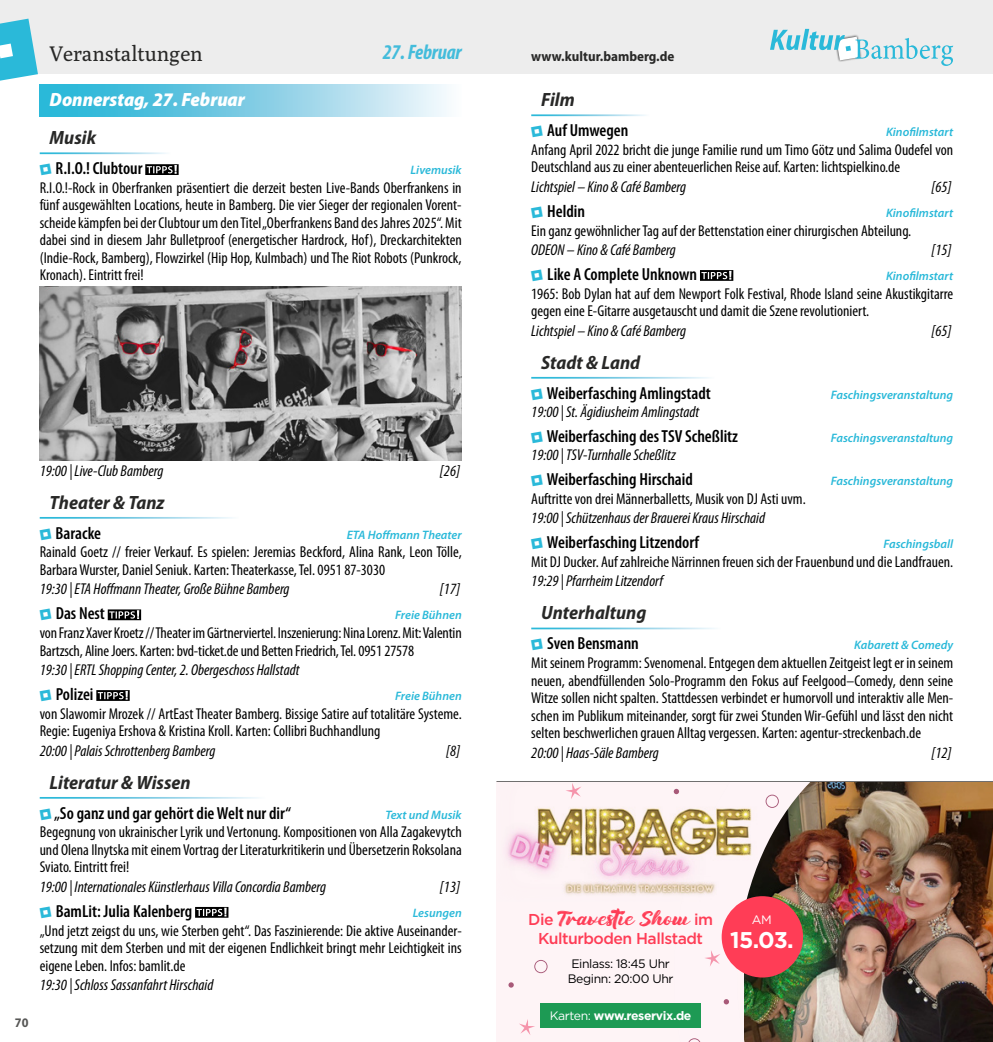
<style>
.page{position:relative;width:993px;height:1042px;background:#fff}
.page>*{position:absolute;margin:0;border:0;box-sizing:border-box;transform-origin:0 0}
.t1{font:700 22.75px "Gotham";color:#fff}
.t2{font:21px "Poly";letter-spacing:-.01em;color:#282827}
.t3{font:italic 700 condensed 21px "Myriad Pro";letter-spacing:-.01em;color:#43bcdb}
.t4{font:italic 700 semi-condensed 19.25px "Myriad Pro";color:#282827}
.t5{font:italic 900 semi-condensed 19.25px "Myriad Pro";color:#fff}
.t6{font:600 condensed 17.5px "Myriad Pro";color:#000}
.t7{font:condensed 15.75px/17.5px "Myriad Pro";color:#000}
.t8{font:italic condensed 15.75px "Myriad Pro";color:#000}
.t9{font:500 15.75px "Gotham";letter-spacing:-.03em;color:#ff3d56}
.t10{font:15.75px "Bruskest DEMO";letter-spacing:-.03em;color:#ff3d56}
.t11{font:700 semi-condensed 14px "Myriad Pro";color:#282827}
.t12{font:700 semi-condensed 13.12px "Myriad Pro";color:#575756}
.t13{font:italic 600 12.25px "Myriad Pro";color:#2ab9d9}
.t14{font:12.25px/14.7px "Gotham";letter-spacing:-.03em;color:#000}
.t15{font:700 12.25px "Gotham";letter-spacing:-.03em;color:#fff}
.t16{font:12.25px "Gotham";color:#fff}
.s1{font-family:"Kultur.Bamberg Font";font-weight:400;font-stretch:normal;font-size:10.5px;color:#2ab9d9}
.s2{font-family:"Gotham";font-weight:500}
.s3{font-weight:400}
</style>
<div class="page">
<div style="left:40px;top:84px;width:421px;height:32px;background:linear-gradient(to right,#16add3,#f3f4fa)"></div>
<svg style="left:145px;top:164px;width:33px;height:11px"></svg>
<img style="left:40px;top:287px;width:421px;height:173px">
<svg style="left:108px;top:609px;width:33px;height:11px"></svg>
<svg style="left:96px;top:690px;width:34px;height:11px"></svg>
<svg style="left:195px;top:907px;width:33px;height:11px"></svg>
<svg style="left:700px;top:270px;width:33px;height:11px"></svg>
<div style="left:0;top:0;width:992px;height:74px;background:#ededed"></div>
<svg style="left:0;top:19px;width:38px;height:62px"></svg>
<svg style="left:770px;top:29px;width:182px;height:37px"></svg>
<div style="left:496px;top:781px;width:496px;height:261px;background:#fef4f6"></div>
<img style="left:622px;top:782px;width:370px;height:260px">
<img style="left:506px;top:782px;width:256px;height:120px">
<svg style="left:519px;top:1019px;width:16px;height:16px"></svg>
<svg style="left:565px;top:783px;width:16px;height:16px"></svg>
<svg style="left:704px;top:950px;width:16px;height:16px"></svg>
<svg style="left:723px;top:999px;width:5px;height:5px"></svg>
<svg style="left:508px;top:982px;width:5px;height:5px"></svg>
<svg style="left:863px;top:893px;width:5px;height:5px"></svg>
<svg style="left:673px;top:789px;width:5px;height:5px"></svg>
<svg style="left:534px;top:960px;width:13px;height:13px"></svg>
<svg style="left:687px;top:1038px;width:13px;height:4px"></svg>
<svg style="left:765px;top:794px;width:13px;height:14px"></svg>
<div style="left:721px;top:896px;width:81px;height:81px;background:#ff3d56;border-radius:50%"></div>
<div style="left:540px;top:1003px;width:160px;height:24px;background:#1d9a54"></div>
<hr style="left:496px;top:781px;width:496px;height:1px;background:#706f6f">
<p class="t12" style="left:15px;top:1015px;width:15px">70</p>
<h2 class="t2" style="left:50px;top:42px;width:155px">Veranstaltungen</h2>
<h2 class="t3" style="left:382px;top:40px;width:80px">27. Februar</h2>
<p class="t11" style="left:531px;top:48px;width:145px">www.kultur.bamberg.de</p>
<p class="t5" style="left:50px;top:89px;width:197px">Donnerstag, 27. Februar</p>
<p class="t4" style="left:50px;top:127px;width:48px">Musik</p>
<p class="t6" style="left:40px;top:159px;width:104px"><span class="s1">A</span> R.I.O.! Clubtour</p>
<p class="t13" style="left:410px;top:162px;width:53px">Livemusik</p>
<p class="t7" style="left:40px;top:179px;width:423px;text-align:justify">R.I.O.!-Rock in Oberfranken präsentiert die derzeit besten Live-Bands Oberfrankens in fünf ausgewählten Locations, heute in Bamberg. Die vier Sieger der regionalen Vorent&shy;scheide kämpfen bei der Clubtour um den Titel „Oberfrankens Band des Jahres 2025“. Mit dabei sind in diesem Jahr Bulletproof (energetischer Hardrock, Hof), Dreckarchitekten (Indie-Rock, Bamberg), Flowzirkel (Hip Hop, Kulmbach) und The Riot Robots (Punkrock, Kronach). Eintritt frei!</p>
<p class="t8" style="left:40px;top:461px;width:125px">19:00 | Live-Club Bamberg</p>
<p class="t8" style="left:440px;top:461px;width:22px">[26]</p>
<p class="t4" style="left:50px;top:492px;width:116px">Theater &amp; Tanz</p>
<p class="t6" style="left:40px;top:523px;width:63px"><span class="s1">A</span> Baracke</p>
<p class="t13" style="left:346px;top:527px;width:116px">ETA Hoffmann Theater</p>
<p class="t7" style="left:40px;top:543px;width:423px">Rainald Goetz // freier Verkauf. Es spielen: Jeremias Beckford, Alina Rank, Leon Tölle,<br>Barbara Wurster, Daniel Seniuk. Karten: Theaterkasse, Tel. 0951 87-3030</p>
<p class="t8" style="left:40px;top:580px;width:251px">19:30 | ETA Hoffmann Theater, Große Bühne Bamberg</p>
<p class="t8" style="left:440px;top:580px;width:22px">[17]</p>
<p class="t6" style="left:40px;top:604px;width:67px"><span class="s1">A</span> Das Nest</p>
<p class="t13" style="left:395px;top:607px;width:68px">Freie Bühnen</p>
<p class="t7" style="left:40px;top:624px;width:423px">von Franz Xaver Kroetz // Theater im Gärtnerviertel. Inszenierung: Nina Lorenz. Mit: Valentin<br>Bartzsch, Aline Joers. Karten: bvd-ticket.de und Betten Friedrich, Tel. 0951 27578</p>
<p class="t8" style="left:40px;top:660px;width:261px">19:30 | ERTL Shopping Center, 2. Obergeschoss Hallstadt</p>
<p class="t6" style="left:40px;top:684px;width:55px"><span class="s1">A</span> Polizei</p>
<p class="t13" style="left:395px;top:688px;width:68px">Freie Bühnen</p>
<p class="t7" style="left:40px;top:704px;width:423px">von Slawomir Mrozek // ArtEast Theater Bamberg. Bissige Satire auf totalitäre Systeme.<br>Regie: Eugeniya Ershova &amp; Kristina Kroll. Karten: Collibri Buchhandlung</p>
<p class="t8" style="left:40px;top:741px;width:177px">20:00 | Palais Schrottenberg Bamberg</p>
<p class="t8" style="left:446px;top:741px;width:16px">[8]</p>
<p class="t4" style="left:50px;top:772px;width:142px">Literatur &amp; Wissen</p>
<p class="t6" style="left:40px;top:803px;width:253px"><span class="s1">A</span> „So ganz und gar gehört die Welt nur dir“</p>
<p class="t13" style="left:385px;top:807px;width:78px">Text und Musik</p>
<p class="t7" style="left:40px;top:823px;width:423px;text-align:justify">Begegnung von ukrainischer Lyrik und Vertonung. Kompositionen von Alla Zagakevytch und Olena Ilnytska mit einem Vortrag der Literaturkritikerin und Übersetzerin Roksolana Sviato. Eintritt frei!</p>
<p class="t8" style="left:40px;top:877px;width:288px">19:00 | Internationales Künstlerhaus Villa Concordia Bamberg</p>
<p class="t8" style="left:440px;top:877px;width:22px">[13]</p>
<p class="t6" style="left:40px;top:901px;width:154px"><span class="s1">A</span> BamLit: Julia Kalenberg</p>
<p class="t13" style="left:412px;top:905px;width:50px">Lesungen</p>
<p class="t7" style="left:40px;top:921px;width:423px;text-align:justify">„Und jetzt zeigst du uns, wie Sterben geht“. Das Faszinierende: Die aktive Auseinander&shy;setzung mit dem Sterben und mit der eigenen Endlichkeit bringt mehr Leichtigkeit ins eigene Leben. Infos: bamlit.de</p>
<p class="t8" style="left:40px;top:975px;width:175px">19:30 | Schloss Sassanfahrt Hirschaid</p>
<p class="t4" style="left:541px;top:89px;width:35px">Film</p>
<p class="t6" style="left:531px;top:121px;width:99px"><span class="s1">A</span> Auf Umwegen</p>
<p class="t13" style="left:885px;top:124px;width:69px">Kinofilmstart</p>
<p class="t7" style="left:531px;top:141px;width:423px">Anfang April 2022 bricht die junge Familie rund um Timo Götz und Salima Oudefel von<br>Deutschland aus zu einer abenteuerlichen Reise auf. Karten: lichtspielkino.de</p>
<p class="t8" style="left:531px;top:177px;width:156px">Lichtspiel – Kino &amp; Café Bamberg</p>
<p class="t8" style="left:931px;top:177px;width:22px">[65]</p>
<p class="t6" style="left:531px;top:201px;width:55px"><span class="s1">A</span> Heldin</p>
<p class="t13" style="left:885px;top:205px;width:69px">Kinofilmstart</p>
<p class="t7" style="left:531px;top:221px;width:381px">Ein ganz gewöhnlicher Tag auf der Bettenstation einer chirurgischen Abteilung.</p>
<p class="t8" style="left:531px;top:240px;width:146px">ODEON – Kino &amp; Café Bamberg</p>
<p class="t8" style="left:931px;top:240px;width:22px">[15]</p>
<p class="t6" style="left:531px;top:265px;width:167px"><span class="s1">A</span> Like A Complete Unknown</p>
<p class="t13" style="left:885px;top:268px;width:69px">Kinofilmstart</p>
<p class="t7" style="left:531px;top:285px;width:423px">1965: Bob Dylan hat auf dem Newport Folk Festival, Rhode Island seine Akustikgitarre gegen eine E-Gitarre ausgetauscht und damit die Szene revolutioniert.</p>
<p class="t8" style="left:531px;top:321px;width:156px">Lichtspiel – Kino &amp; Café Bamberg</p>
<p class="t8" style="left:931px;top:321px;width:22px">[65]</p>
<p class="t4" style="left:541px;top:352px;width:100px">Stadt &amp; Land</p>
<p class="t6" style="left:531px;top:383px;width:181px"><span class="s1">A</span> Weiberfasching Amlingstadt</p>
<p class="t13" style="left:830px;top:387px;width:124px">Faschingsveranstaltung</p>
<p class="t8" style="left:531px;top:402px;width:169px">19:00 | St. Ägidiusheim Amlingstadt</p>
<p class="t6" style="left:531px;top:426px;width:208px"><span class="s1">A</span> Weiberfasching des TSV Scheßlitz</p>
<p class="t13" style="left:830px;top:430px;width:124px">Faschingsveranstaltung</p>
<p class="t8" style="left:531px;top:445px;width:146px">19:00 | TSV-Turnhalle Scheßlitz</p>
<p class="t6" style="left:531px;top:470px;width:163px"><span class="s1">A</span> Weiberfasching Hirschaid</p>
<p class="t13" style="left:830px;top:473px;width:124px">Faschingsveranstaltung</p>
<p class="t7" style="left:531px;top:489px;width:276px">Auftritte von drei Männerballetts, Musik von DJ Asti uvm.</p>
<p class="t8" style="left:531px;top:508px;width:235px">19:00 | Schützenhaus der Brauerei Kraus Hirschaid</p>
<p class="t6" style="left:531px;top:533px;width:169px"><span class="s1">A</span> Weiberfasching Litzendorf</p>
<p class="t13" style="left:883px;top:536px;width:71px">Faschingsball</p>
<p class="t7" style="left:531px;top:553px;width:423px">Mit DJ Ducker. Auf zahlreiche Närrinnen freuen sich der Frauenbund und die Landfrauen.</p>
<p class="t8" style="left:531px;top:572px;width:133px">19:29 | Pfarrheim Litzendorf</p>
<p class="t4" style="left:541px;top:602px;width:107px">Unterhaltung</p>
<p class="t6" style="left:531px;top:634px;width:109px"><span class="s1">A</span> Sven Bensmann</p>
<p class="t13" style="left:853px;top:637px;width:101px">Kabarett &amp; Comedy</p>
<p class="t7" style="left:531px;top:654px;width:423px;text-align:justify">Mit seinem Programm: Svenomenal. Entgegen dem aktuellen Zeitgeist legt er in seinem neuen, abendfüllenden Solo-Programm den Fokus auf Feelgood–Comedy, denn seine Witze sollen nicht spalten. Stattdessen verbindet er humorvoll und interaktiv alle Men&shy;schen im Publikum miteinander, sorgt für zwei Stunden Wir-Gefühl und lässt den nicht selten beschwerlichen grauen Alltag vergessen. Karten: agentur-streckenbach.de</p>
<p class="t8" style="left:531px;top:743px;width:129px">20:00 | Haas-Säle Bamberg</p>
<p class="t8" style="left:931px;top:743px;width:22px">[12]</p>
<p class="t10" style="left:528px;top:910px;width:186px"><span class="s2">Die</span> Travestie Show <span class="s2">im</span></p>
<p class="t9" style="left:538px;top:928px;width:166px">Kulturboden Hallstadt</p>
<p class="t14" style="left:567px;top:956px;width:107px">Einlass: 18:45 Uhr<br>Beginn: 20:00 Uhr</p>
<p class="t15" style="left:549px;top:1007px;width:143px"><span class="s3">Karten:</span> www.reservix.de</p>
<p class="t16" style="left:751px;top:911px;width:21px">AM</p>
<h1 class="t1" style="left:729px;top:925px;width:65px">15.03.</h1>
</div>
